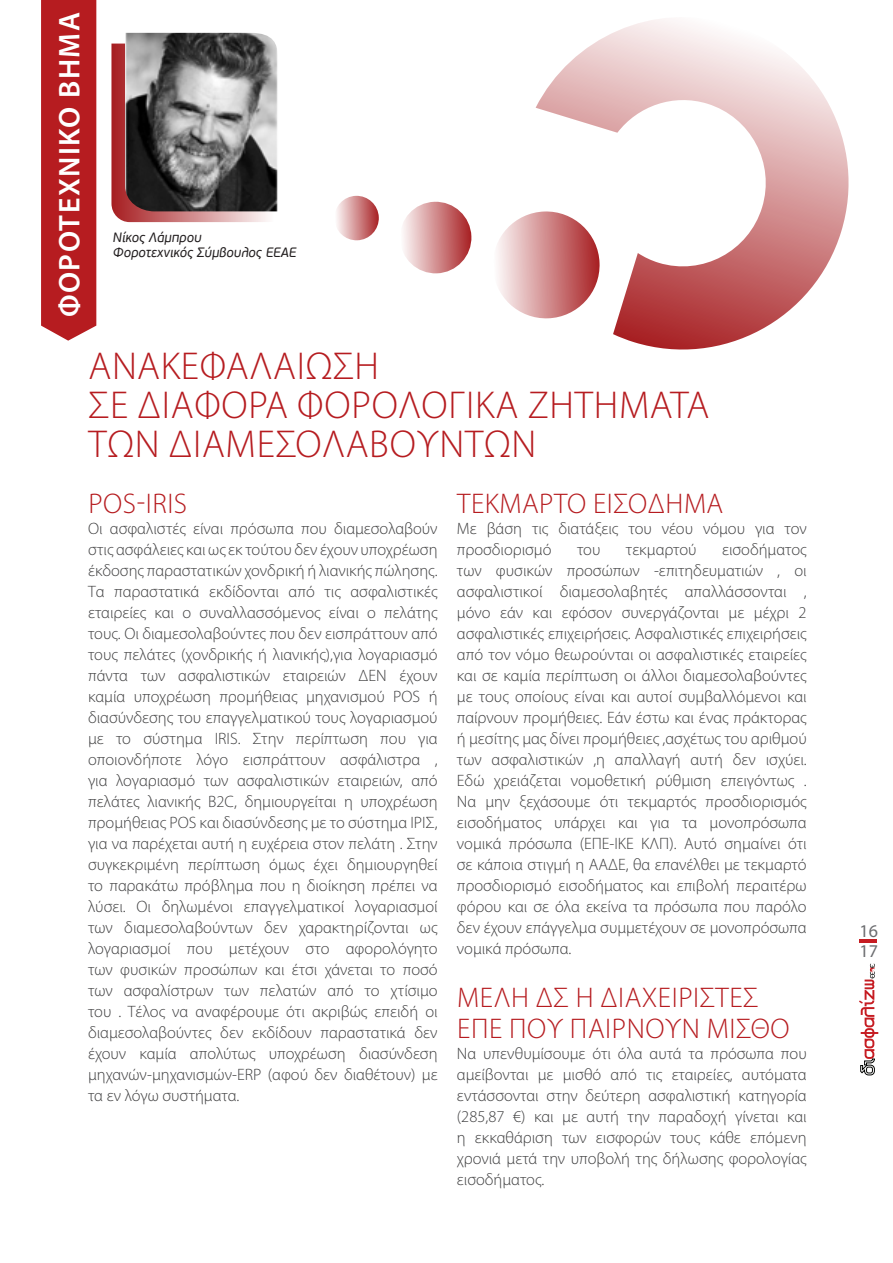
<style>
.page{position:relative;width:893px;height:1263px;background:#fff}
.page>*{position:absolute;margin:0;border:0;box-sizing:border-box;transform-origin:0 0}
.t1{font:300 39px/39px "Myriad Pro";letter-spacing:.02em;color:#b61c20}
.t2{font:600 30px "Myriad Pro";letter-spacing:.05em;color:#fff}
.t3{font:300 28.5px/31.5px "Myriad Pro";letter-spacing:.02em;color:#b61c20}
.t4{font:18px "Myriad Pro";color:#6c6d70}
.t5{font:300 16.5px/21px "Myriad Pro";color:#3e3e3f;text-align:justify}
.t6{font:italic 13.5px "PF Beau Sans Pro";color:#231f20}
</style>
<div class="page">
<hr style="left:860px;top:939px;width:17px;height:3px;background:#c61c22">
<svg style="left:859px;top:964px;width:19px;height:111px"></svg>
<svg style="left:536px;top:19px;width:313px;height:331px"></svg>
<svg style="left:497px;top:210px;width:104px;height:109px"></svg>
<svg style="left:403px;top:201px;width:69px;height:73px"></svg>
<svg style="left:334px;top:195px;width:45px;height:46px"></svg>
<svg style="left:111px;top:44px;width:163px;height:178px"></svg>
<img style="left:125px;top:33px;width:153px;height:178px">
<div style="left:41px;top:0;width:55px;height:341px;background:#b61c20"></div>
<p class="t2" style="left:50px;top:317px;width:307px;rotate:-90deg">ΦΟΡΟΤΕΧΝΙΚΟ ΒΗΜΑ</p>
<p class="t6" style="left:113px;top:230px;width:90px">Νίκος Λάμπρου</p>
<p class="t6" style="left:113px;top:245px;width:185px">Φοροτεχνικός Σύμβουλος ΕΕΑΕ</p>
<p class="t1" style="left:88px;top:346px;width:292px">ΑΝΑΚΕΦΑΛΑΙ ΩΣΗ</p>
<p class="t1" style="left:88px;top:385px;width:620px">ΣΕ ΔΙΑΦΟΡΑ ΦΟΡΟΛΟΓΙ ΚΑ ΖΗΤΗΜΑΤΑ<br>ΤΩΝ ΔΙΑΜΕΣΟΛΑΒΟΥΝΤΩΝ</p>
<p class="t3" style="left:88px;top:488px;width:100px">POS-IRIS</p>
<p class="t5" style="left:88px;top:518px;width:351px">Οι ασφαλιστές είναι πρόσωπα που διαμεσολαβούν στις ασφάλειες και ως εκ τούτου δεν έχουν υποχρέωση έκδοσης παραστατικών χονδρική ή λιανικής πώλησης.<br>Τα παραστατικά εκδίδονται από τις ασφαλιστικές εταιρείες και ο συναλλασσόμενος είναι ο πελάτης τους. Οι διαμεσολαβούντες που δεν εισπράττουν από τους πελάτες (χονδρικής ή λιανικής),για λογαριασμό πάντα των ασφαλιστικών εταιρειών ΔΕΝ έχουν καμία υποχρέωση προμήθειας μηχανισμού POS ή διασύνδεσης του επαγγελματικού τους λογαριασμού με το σύστημα IRIS. Στην περίπτωση που για οποιονδήποτε λόγο εισπράττουν ασφάλιστρα , για λογαριασμό των ασφαλιστικών εταιρειών, από πελάτες λιανικής B2C, δημιουργείται η υποχρέωση προμήθειας POS και διασύνδεσης με το σύστημα Ι ΡΙΣ, για να παρέχεται αυτή η ευχέρεια στον πελάτη . Στην συγκεκριμένη περίπτωση όμως έχει δημιουργηθεί το παρακάτω πρόβλημα που η διοίκηση πρέπει να λύσει. Οι δηλωμένοι επαγγελματικοί λογαριασμοί των διαμεσολαβούντων δεν χαρακτηρίζονται ως λογαριασμοί που μετέχουν στο αφορολόγητο των φυσικών προσώπων και έτσι χάνεται το ποσό των ασφαλίστρων των πελατών από το χτίσιμο του . Τέλος να αναφέρουμε ότι ακριβώς επειδή οι διαμεσολαβούντες δεν εκδίδουν παραστατικά δεν έχουν καμία απολύτως υποχρέωση διασύνδεση μηχανών-μηχανισμών-ERP (αφού δεν διαθέτουν) με τα εν λόγω συστήματα.</p>
<p class="t3" style="left:457px;top:488px;width:266px">ΤΕΚΜΑΡΤΟ ΕΙΣΟΔΗΜΑ</p>
<p class="t5" style="left:457px;top:518px;width:351px">Με βάση τις διατάξεις του νέου νόμου για τον προσδιορισμό</p>
<p class="t5" style="left:457px;top:539px;width:351px;text-indent:265px">εισοδήματος των φυσικών προσώπων -επιτηδευματιών , οι ασφαλιστικοί διαμεσολαβητές απαλλάσσονται , μόνο εάν και εφόσον συνεργάζονται με μέχρι 2 ασφαλιστικές επιχειρήσεις. Ασφαλιστικές επιχειρήσεις από τον νόμο θεωρούνται οι ασφαλιστικές εταιρείες και σε καμία περίπτωση οι άλλοι διαμεσολαβούντες με τους οποίους είναι και αυτοί συμβαλλόμενοι και παίρνουν προμήθειες. Εάν έστω και ένας πράκτορας ή μεσίτης μας δίνει προμήθειες ,ασχέτως του αριθμού των ασφαλιστικών ,η απαλλαγή αυτή δεν ισχύει.<br>Εδώ χρειάζεται νομοθετική ρύθμιση επειγόντως .<br>Να μην ξεχάσουμε ότι τεκμαρτός προσδιορισμός εισοδήματος υπάρχει και για τα μονοπρόσωπα νομικά πρόσωπα (ΕΠΕ-Ι ΚΕ ΚΛΠ). Αυτό σημαίνει ότι σε κάποια στιγμή η ΑΑΔΕ, θα επανέλθει με τεκμαρτό προσδιορισμό εισοδήματος και επιβολή περαιτέρω φόρου και σε όλα εκείνα τα πρόσωπα που παρόλο δεν έχουν επάγγελμα συμμετέχουν σε μονοπρόσωπα νομικά πρόσωπα.</p>
<p class="t3" style="left:457px;top:981px;width:334px">ΜΕΛΗ ΔΣ Ή ΔΙΑΧΕΙ ΡΙΣΤΕΣ<br>ΕΠΕ ΠΟΥ ΠΑΙ ΡΝΟΥΝ ΜΙΣΘΟ</p>
<p class="t5" style="left:457px;top:1043px;width:351px">Να υπενθυμίσουμε ότι όλα αυτά τα πρόσωπα που αμείβονται με μισθό από τις εταιρείες, αυτόματα εντάσσονται στην δεύτερη ασφαλιστική κατηγορία (285,87 €) και με αυτή την παραδοχή γίνεται και η εκκαθάριση των εισφορών τους κάθε επόμενη χρονιά μετά την υποβολή της δήλωσης φορολογίας εισοδήματος.</p>
<p class="t5" style="left:577px;top:539px;width:25px">του</p>
<p class="t5" style="left:626px;top:539px;width:72px">τεκμαρτού</p>
<p class="t4" style="left:860px;top:920px;width:20px">16</p>
<p class="t4" style="left:860px;top:940px;width:20px">17</p>
</div>
